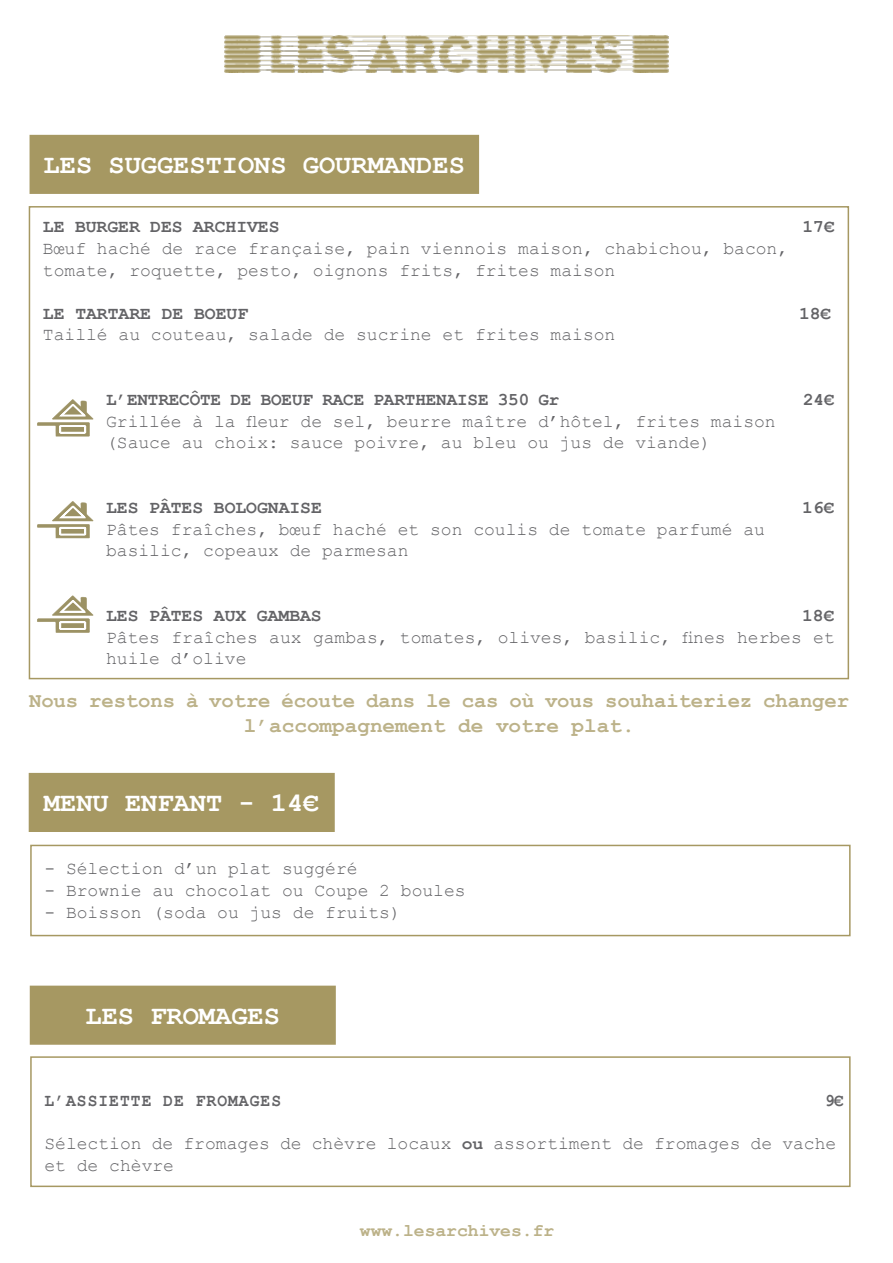
<style>
.page{position:relative;width:893px;height:1263px;background:#fff}
.page>*{position:absolute;margin:0;border:0;box-sizing:border-box;transform-origin:0 0}
.t1{font:700 27px "Courier New";color:#fff}
.t2{font:700 21px/25.2px "Courier New";letter-spacing:-.005em;color:#bcb289;text-align:center}
.t3{font:18px/21.6px "Courier New";color:#636366}
.t4{font:700 18px "Courier New";color:#636366}
.t5{font:700 18px "Courier New";letter-spacing:.065em;color:#636366;scale:.9 1}
.t6{font:700 18px "Courier New";color:#bcb289}
.t7{font:700 18px "Courier New";color:#636366;scale:.9 1}
.s1{font-weight:700}
</style>
<div class="page">
<img style="left:224px;top:36px;width:445px;height:36px">
<div style="left:30px;top:1056px;width:821px;height:131px;border:2px solid #a69862"></div>
<div style="left:31px;top:986px;width:304px;height:58px;background:#a69862"></div>
<div style="left:30px;top:986px;width:306px;height:59px;border:2px solid #a69862"></div>
<div style="left:30px;top:136px;width:448px;height:57px;background:#a69862"></div>
<div style="left:30px;top:135px;width:449px;height:59px;border:2px solid #a69862"></div>
<div style="left:30px;top:845px;width:821px;height:91px;border:2px solid #a69862"></div>
<div style="left:29px;top:774px;width:305px;height:57px;background:#a69862"></div>
<div style="left:29px;top:773px;width:306px;height:59px;border:2px solid #a69862"></div>
<svg style="left:37px;top:399px;width:56px;height:38px"></svg>
<svg style="left:37px;top:501px;width:56px;height:37px"></svg>
<svg style="left:37px;top:595px;width:56px;height:38px"></svg>
<h1 class="t1" style="left:44px;top:150px;width:423px">LES SUGGESTIONS GOURMANDES</h1>
<p class="t4" style="left:43px;top:217px;width:238px">LE BURGER DES ARCHIVES</p>
<p class="t4" style="left:802px;top:217px;width:34px">17€</p>
<p class="t3" style="left:43px;top:238px;width:747px">Bœuf haché de race française, pain viennois maison, chabichou, bacon, tomate, roquette, pesto, oignons frits, frites maison</p>
<p class="t4" style="left:43px;top:304px;width:207px">LE TARTARE DE BOEUF</p>
<p class="t4" style="left:799px;top:304px;width:34px">18€</p>
<p class="t3" style="left:43px;top:325px;width:574px">Taillé au couteau, salade de sucrine et frites maison</p>
<p class="t4" style="left:106px;top:390px;width:455px">L’ENTRECÔTE DE BOEUF RACE PARTHENAISE 350 Gr</p>
<p class="t4" style="left:803px;top:390px;width:33px">24€</p>
<p class="t3" style="left:106px;top:411px;width:671px">Grillée à la fleur de sel, beurre maître d’hôtel, frites maison (Sauce au choix: sauce poivre, au bleu ou jus de viande)</p>
<p class="t4" style="left:106px;top:498px;width:217px">LES PÂTES BOLOGNAISE</p>
<p class="t4" style="left:802px;top:498px;width:34px">16€</p>
<p class="t3" style="left:106px;top:519px;width:660px">Pâtes fraîches, bœuf haché et son coulis de tomate parfumé au basilic, copeaux de parmesan</p>
<p class="t4" style="left:106px;top:606px;width:217px">LES PÂTES AUX GAMBAS</p>
<p class="t4" style="left:802px;top:606px;width:34px">18€</p>
<p class="t3" style="left:106px;top:627px;width:730px">Pâtes fraîches aux gambas, tomates, olives, basilic, fines herbes et huile d’olive</p>
<p class="t2" style="left:29px;top:689px;width:821px">Nous restons à votre écoute dans le cas où vous souhaiteriez changer l’accompagnement de votre plat.</p>
<h1 class="t1" style="left:44px;top:788px;width:277px">MENU ENFANT - 14€</h1>
<p class="t3" style="left:44px;top:859px;width:315px">- Sélection d’un plat suggéré</p>
<p class="t3" style="left:44px;top:880px;width:423px">- Brownie au chocolat ou Coupe 2 boules</p>
<p class="t3" style="left:44px;top:902px;width:358px">- Boisson (soda ou jus de fruits)</p>
<h1 class="t1" style="left:86px;top:1001px;width:196px">LES FROMAGES</h1>
<p class="t5" style="left:44px;top:1091px;width:264px">L’ASSIETTE DE FROMAGES</p>
<p class="t7" style="left:825px;top:1091px;width:22px">9€</p>
<p class="t3" style="left:44px;top:1133px;width:793px">Sélection de fromages de chèvre locaux <span class="s1">ou</span> assortiment de fromages de vache et de chèvre</p>
<p class="t6" style="left:360px;top:1221px;width:196px">www.lesarchives.fr</p>
</div>
